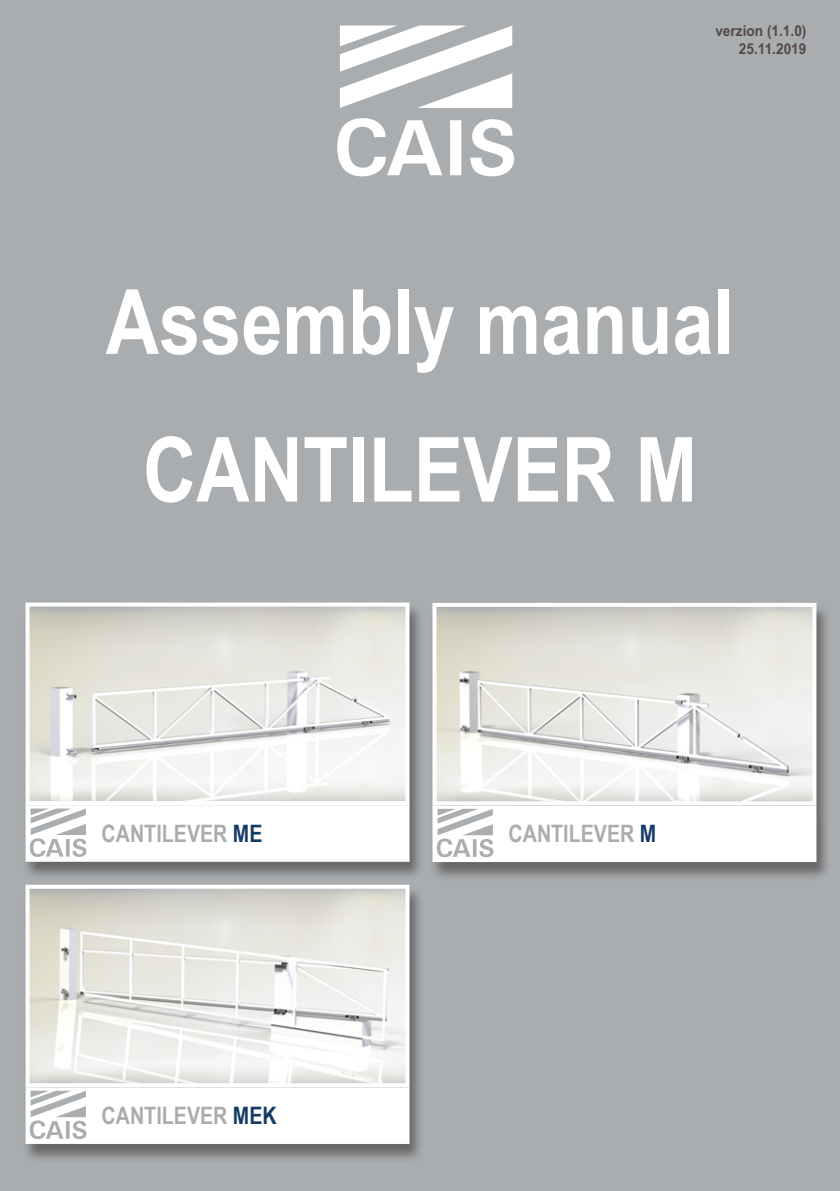
<style>
.page{position:relative;width:840px;height:1191px;background:#fff}
.page>*{position:absolute;margin:0;border:0;box-sizing:border-box;transform-origin:0 0}
.t1{font:700 90px/147.6px "Arial Narrow";color:#fff;text-align:center}
.t2{font:700 24px "Arial Narrow";color:#aaadaf}
.t3{font:700 15px/18px "Arial Narrow";color:#524a47;text-align:right;scale:1.11 1}
.s1{color:#143b66}
</style>
<div class="page">
<div style="left:0;top:0;width:839px;height:1191px;background:#aaadaf"></div>
<div style="left:22px;top:603px;width:402px;height:278px;background:#231f20;opacity:.5"></div>
<img style="left:31px;top:607px;width:373px;height:193px">
<div style="left:26px;top:602px;width:383px;height:203px;border:4px solid #fff"></div>
<svg style="left:26px;top:805px;width:383px;height:56px;background:#f9fafa"></svg>
<div style="left:428px;top:603px;width:403px;height:278px;background:#231f20;opacity:.5"></div>
<img style="left:437px;top:608px;width:374px;height:192px">
<div style="left:432px;top:603px;width:384px;height:202px;border:4px solid #fff"></div>
<svg style="left:432px;top:805px;width:384px;height:57px;background:#f9f9f9"></svg>
<div style="left:22px;top:885px;width:402px;height:278px;background:#231f20;opacity:.5"></div>
<img style="left:31px;top:889px;width:373px;height:193px">
<div style="left:26px;top:884px;width:383px;height:203px;border:4px solid #fff"></div>
<svg style="left:26px;top:1087px;width:383px;height:57px;background:#f9f9f9"></svg>
<svg style="left:337px;top:118px;width:177px;height:58px"></svg>
<svg style="left:340px;top:26px;width:172px;height:82px"></svg>
<p class="t3" style="left:715px;top:21px;width:84px">verzion (1.1.0)<br>25.11.2019</p>
<h1 class="t1" style="left:106px;top:244px;width:629px">Assembly manual<br>CANTILEVER M</h1>
<p class="t2" style="left:102px;top:815px;width:162px">CANTILEVER <span class="s1">ME</span></p>
<p class="t2" style="left:508px;top:816px;width:149px">CANTILEVER <span class="s1">M</span></p>
<p class="t2" style="left:102px;top:1097px;width:176px">CANTILEVER <span class="s1">MEK</span></p>
</div>
